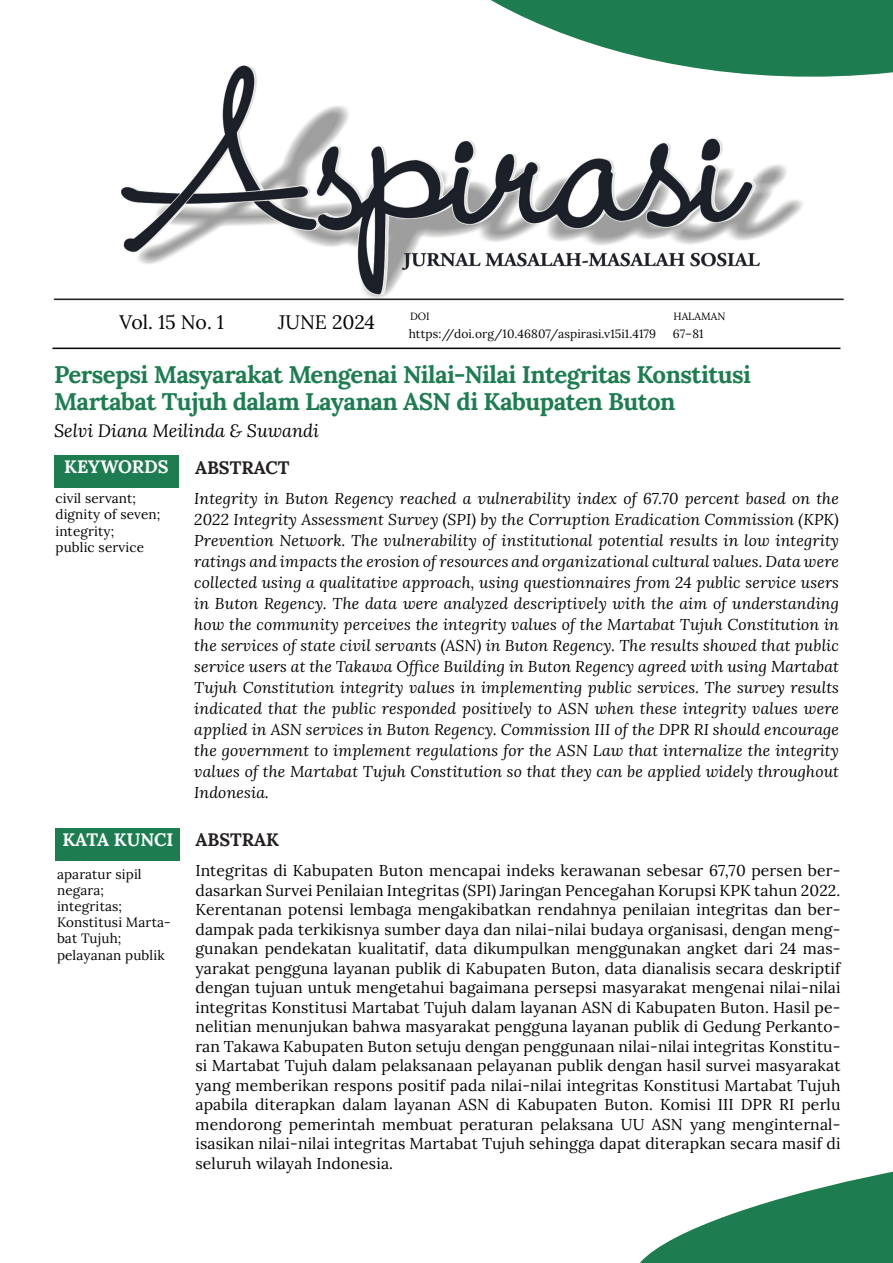
<style>
.page{position:relative;width:893px;height:1263px;background:#fff}
.page>*{position:absolute;margin:0;border:0;box-sizing:border-box;transform-origin:0 0}
.t1{font:700 24px/27px "Lora";letter-spacing:-.02em;color:#1d7d50}
.t2{font:19.5px "Lora";color:#040503}
.t3{font:italic 18px "Lora";color:#040503}
.t4{font:700 18px "Lora";color:#fff}
.t5{font:700 18px "Lora";color:#231f20}
.t6{font:15.75px/19.5px "Lora";letter-spacing:.01em;color:#040503;text-align:justify}
.t7{font:italic 15.75px/21px "Lora";letter-spacing:.01em;color:#040503;text-align:justify}
.t8{font:13.5px/16.2px "Lora";letter-spacing:.01em;color:#040503}
.t9{font:12px "Lora";letter-spacing:.01em;color:#040503}
.t10{font:10.5px "Lora";color:#040503}
</style>
<div class="page">
<img style="left:52px;top:65px;width:792px;height:796px">
<svg style="left:366px;top:0;width:527px;height:112px"></svg>
<svg style="left:640px;top:1171px;width:253px;height:92px"></svg>
<hr style="left:52px;top:348px;width:788px;height:1px;background:#000">
<div style="left:54px;top:455px;width:125px;height:33px;background:#1d7d50"></div>
<div style="left:56px;top:828px;width:124px;height:32px;background:#1d7d50"></div>
<p class="t2" style="left:120px;top:307px;width:106px">Vol. 15 No. 1</p>
<p class="t2" style="left:278px;top:307px;width:99px">JUNE 2024</p>
<p class="t10" style="left:410px;top:308px;width:21px">DOI</p>
<p class="t10" style="left:673px;top:308px;width:53px">HALAMAN</p>
<p class="t9" style="left:409px;top:324px;width:249px">https://doi.org/10.46807/aspirasi.v15i1.4179</p>
<p class="t9" style="left:673px;top:324px;width:32px">67–81</p>
<h1 class="t1" style="left:54px;top:360px;width:699px">Persepsi Masyarakat Mengenai Nilai-Nilai Integritas Konstitusi<br>Martabat Tujuh dalam Layanan ASN di Kabupaten Buton</h1>
<p class="t3" style="left:54px;top:419px;width:266px">Selvi Diana Meilinda &amp; Suwandi</p>
<p class="t4" style="left:64px;top:453px;width:106px">KEYWORDS</p>
<p class="t5" style="left:195px;top:454px;width:96px">ABSTRACT</p>
<p class="t8" style="left:56px;top:489px;width:106px">civil servant; dignity of seven; integrity;<br>public service</p>
<p class="t7" style="left:194px;top:488px;width:646px">Integrity in Buton Regency reached a vulnerability index of 67.70 percent based on the 2022 Integrity Assessment Survey (SPI) by the Corruption Eradication Commission (KPK)<br>Prevention Network. The vulnerability of institutional potential results in low integrity ratings and impacts the erosion of resources and organizational cultural values. Data were collected using a qualitative approach, using questionnaires from 24 public service users in Buton Regency. The data were analyzed descriptively with the aim of understanding how the community perceives the integrity values of the Martabat Tujuh Constitution in the services of state civil servants (ASN) in Buton Regency. The results showed that public service users at the Takawa Office Building in Buton Regency agreed with using Martabat Tujuh Constitution integrity values in implementing public services. The survey results indicated that the public responded positively to ASN when these integrity values were applied in ASN services in Buton Regency. Commission III of the DPR RI should encourage the government to implement regulations for the ASN Law that internalize the integrity values of the Martabat Tujuh Constitution so that they can be applied widely throughout Indonesia.</p>
<p class="t4" style="left:62px;top:826px;width:112px">KATA KUNCI</p>
<p class="t5" style="left:195px;top:826px;width:85px">ABSTRAK</p>
<p class="t8" style="left:57px;top:865px;width:115px">aparatur sipil negara; integritas;<br>Konstitusi Marta&shy;bat Tujuh; pelayanan publik</p>
<p class="t6" style="left:195px;top:860px;width:647px">Integritas di Kabupaten Buton mencapai indeks kerawanan sebesar 67,70 persen ber&shy;dasarkan Survei Penilaian Integritas (SPI) Jaringan Pencegahan Korupsi KPK tahun 2022.<br>Kerentanan potensi lembaga mengakibatkan rendahnya penilaian integritas dan ber&shy;dampak pada terkikisnya sumber daya dan nilai-nilai budaya organisasi, dengan meng&shy;gunakan pendekatan kualitatif, data dikumpulkan menggunakan angket dari 24 mas&shy;yarakat pengguna layanan publik di Kabupaten Buton, data dianalisis secara deskriptif dengan tujuan untuk mengetahui bagaimana persepsi masyarakat mengenai nilai-nilai integritas Konstitusi Martabat Tujuh dalam layanan ASN di Kabupaten Buton. Hasil pe&shy;nelitian menunjukan bahwa masyarakat pengguna layanan publik di Gedung Perkanto&shy;ran Takawa Kabupaten Buton setuju dengan penggunaan nilai-nilai integritas Konstitu&shy;si Martabat Tujuh dalam pelaksanaan pelayanan publik dengan hasil survei masyarakat yang memberikan respons positif pada nilai-nilai integritas Konstitusi Martabat Tujuh apabila diterapkan dalam layanan ASN di Kabupaten Buton. Komisi III DPR RI perlu mendorong pemerintah membuat peraturan pelaksana UU ASN yang menginternal&shy;isasikan nilai-nilai integritas Martabat Tujuh sehingga dapat diterapkan secara masif di seluruh wilayah Indonesia.</p>
</div>
